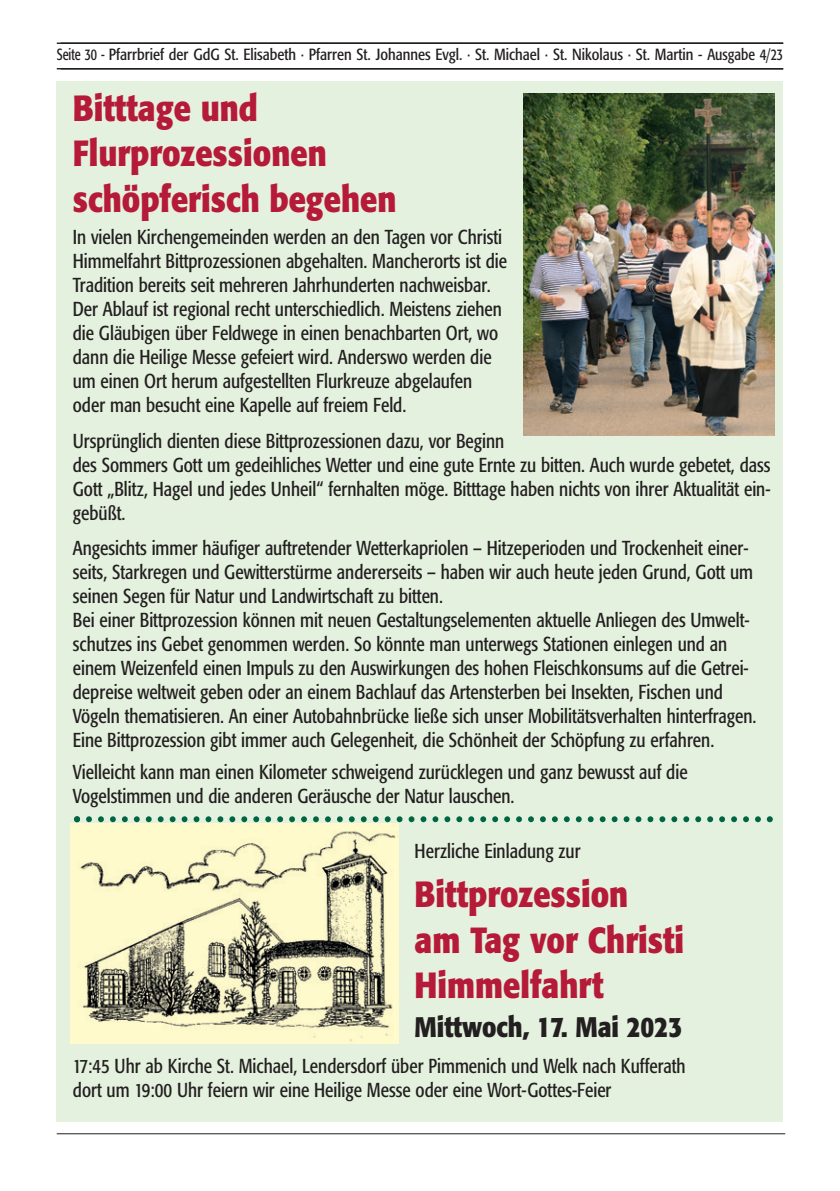
<style>
.page{position:relative;width:840px;height:1191px;background:#fff}
.page>*{position:absolute;margin:0;border:0;box-sizing:border-box;transform-origin:0 0}
.t1{font:700 36px/45.4px "Formata";color:#b51a38;scale:.85 1}
.t2{font:700 28px "Formata";color:#231f20;scale:.85 1}
.t3{font:condensed 20px/24px "Formata";color:#231f20;scale:.95 1}
.t4{font:condensed 16px "Formata";color:#231f20;scale:.85 1}
</style>
<div class="page">
<div style="left:57px;top:82px;width:725px;height:1040px;background:#e4f1de"></div>
<hr style="left:57px;top:1133px;width:727px;height:1px;background:#231f20">
<hr style="left:57px;top:43px;width:725px;height:1px;background:#231f20">
<hr style="left:57px;top:68px;width:725px;height:1px;background:#231f20">
<svg style="left:74px;top:816px;width:698px;height:6px"></svg>
<img style="left:71px;top:823px;width:327px;height:220px">
<img style="left:523px;top:94px;width:250px;height:341px">
<p class="t4" style="left:57px;top:45px;width:855px">Seite 30 - Pfarrbrief der GdG St. Elisabeth · Pfarren St. Johannes Evgl. · St. Michael · St. Nikolaus · St. Martin - Ausgabe 4/23</p>
<p class="t1" style="left:73px;top:85px;width:382px">Bitttage und<br>Flurprozessionen schöpferisch begehen</p>
<p class="t3" style="left:73px;top:225px;width:458px">In vielen Kirchengemeinden werden an den Tagen vor Christi Himmelfahrt Bittprozessionen abgehalten. Mancherorts ist die Tradition bereits seit mehreren Jahrhunderten nachweisbar.<br>Der Ablauf ist regional recht unterschiedlich. Meistens ziehen die Gläubigen über Feldwege in einen benachbarten Ort, wo dann die Heilige Messe gefeiert wird. Anderswo werden die um einen Ort herum aufgestellten Flurkreuze abgelaufen oder man besucht eine Kapelle auf freiem Feld.</p>
<p class="t3" style="left:73px;top:428px;width:735px">Ursprünglich dienten diese Bittprozessionen dazu, vor Beginn<br>des Sommers Gott um gedeihliches Wetter und eine gute Ernte zu bitten. Auch wurde gebetet, dass Gott „Blitz, Hagel und jedes Unheil“ fernhalten möge. Bitttage haben nichts von ihrer Aktualität ein&shy;gebüßt.</p>
<p class="t3" style="left:73px;top:536px;width:720px">Angesichts immer häufiger auftretender Wetterkapriolen – Hitzeperioden und Trockenheit einer&shy;seits, Starkregen und Gewitterstürme andererseits – haben wir auch heute jeden Grund, Gott um seinen Segen für Natur und Landwirtschaft zu bitten.<br>Bei einer Bittprozession können mit neuen Gestaltungselementen aktuelle Anliegen des Umwelt&shy;schutzes ins Gebet genommen werden. So könnte man unterwegs Stationen einlegen und an einem Weizenfeld einen Impuls zu den Auswirkungen des hohen Fleischkonsums auf die Getrei&shy;depreise weltweit geben oder an einem Bachlauf das Artensterben bei Insekten, Fischen und Vögeln thematisieren. An einer Autobahnbrücke ließe sich unser Mobilitätsverhalten hinterfragen.<br>Eine Bittprozession gibt immer auch Gelegenheit, die Schönheit der Schöpfung zu erfahren.</p>
<p class="t3" style="left:73px;top:760px;width:648px">Vielleicht kann man einen Kilometer schweigend zurücklegen und ganz bewusst auf die<br>Vogelstimmen und die anderen Geräusche der Natur lauschen.</p>
<p class="t3" style="left:414px;top:839px;width:176px">Herzliche Einladung zur</p>
<p class="t1" style="left:414px;top:871px;width:318px">Bittprozession<br>am Tag vor Christi<br>Himmelfahrt</p>
<p class="t2" style="left:414px;top:1009px;width:316px">Mittwoch, 17. Mai 2023</p>
<p class="t3" style="left:73px;top:1054px;width:646px">17:45 Uhr ab Kirche St. Michael, Lendersdorf über Pimmenich und Welk nach Kufferath dort um 19:00 Uhr feiern wir eine Heilige Messe oder eine Wort-Gottes-Feier</p>
</div>
